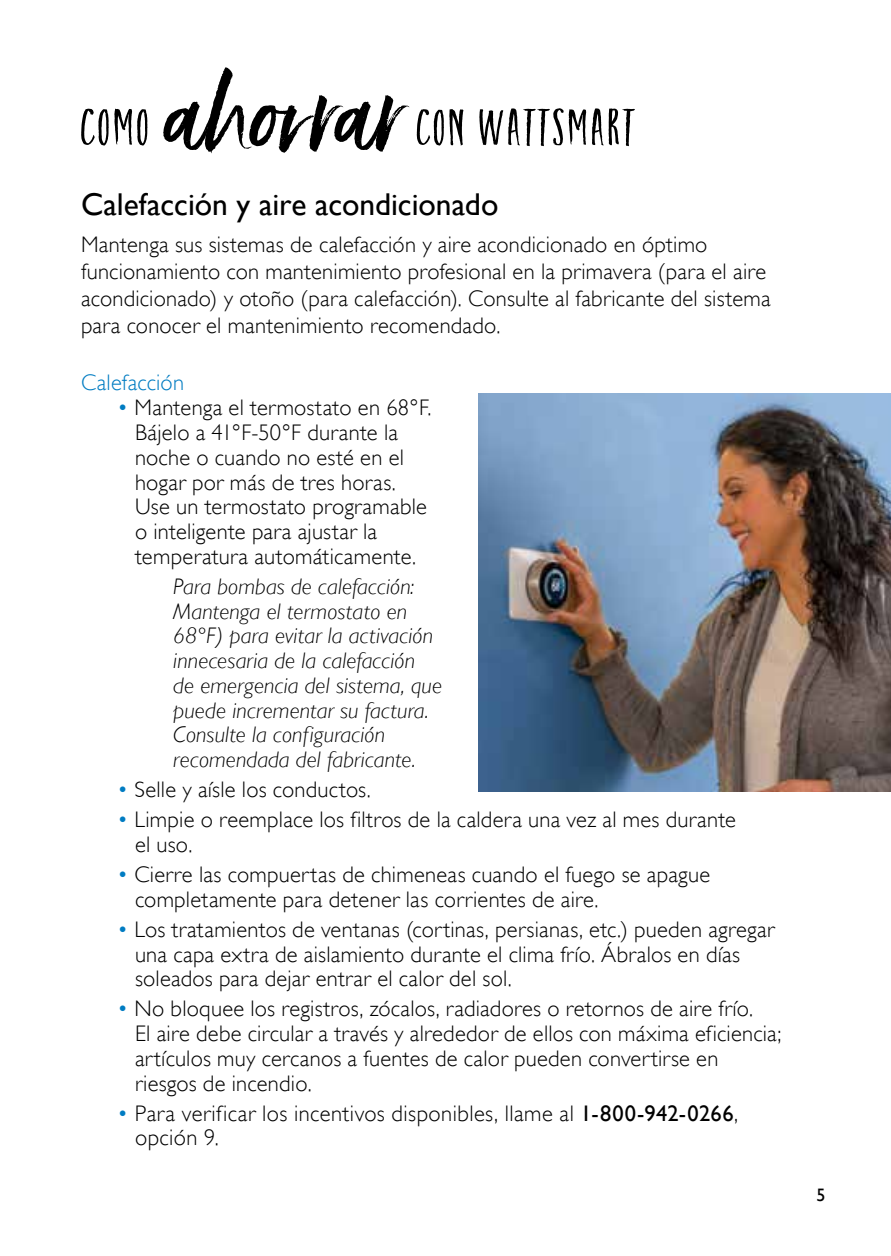
<style>
.page{position:relative;width:891px;height:1256px;background:#fff}
.page>*{position:absolute;margin:0;border:0;box-sizing:border-box;transform-origin:0 0}
.t1{font:60.75px "Ernestand Emily Caps";letter-spacing:.05em;color:#000}
.t2{font:31.5px "Gill Sans";color:#000}
.t3{font:300 22.5px/24.8px "Gill Sans";letter-spacing:.01em;color:#000}
.t4{font:italic 300 22.5px/24.8px "Gill Sans";letter-spacing:.005em;color:#000}
.t5{font:300 22.5px "Gill Sans";letter-spacing:.01em;color:#007cc2}
.t6{font:18px "Gill Sans";color:#000}
.s1{font-size:61.65px}
.s2{font-family:"Ernestand Emily";font-size:101.25px}
.s3{color:#007cc2}
.s4{font-weight:400}
</style>
<div class="page">
<img style="left:478px;top:393px;width:413px;height:398px">
<h1 class="t1" style="left:80px;top:99px;width:556px"><span class="s1">Como</span> <span class="s2">ahorrar</span>con wattsmart</h1>
<h2 class="t2" style="left:81px;top:186px;width:419px">Calefacción y aire acondicionado</h2>
<p class="t3" style="left:81px;top:231px;width:691px;line-height:27px">Mantenga sus sistemas de calefacción y aire acondicionado en óptimo funcionamiento con mantenimiento profesional en la primavera (para el aire acondicionado) y otoño (para calefacción). Consulte al fabricante del sistema para conocer el mantenimiento recomendado.</p>
<p class="t5" style="left:81px;top:370px;width:105px">Calefacción</p>
<p class="t3" style="left:135px;top:395px;width:298px;text-indent:-18px"><span class="s3">•</span> Mantenga el termostato en 68°F.<br>Bájelo a 41°F-50°F durante la noche o cuando no esté en el hogar por más de tres horas.<br>Use un termostato programable o inteligente para ajustar la temperatura automáticamente.</p>
<p class="t4" style="left:173px;top:574px;width:270px">Para bombas de calefacción:<br>Mantenga el termostato en<br>68°F) para evitar la activación innecesaria de la calefacción<br>de emergencia del sistema, que puede incrementar su factura.<br>Consulte la configuración recomendada del fabricante.</p>
<p class="t3" style="left:117px;top:777px;width:255px"><span class="s3">•</span> Selle y aísle los conductos.</p>
<p class="t3" style="left:135px;top:807px;width:603px;text-indent:-18px"><span class="s3">•</span> Limpie o reemplace los filtros de la caldera una vez al mes durante el uso.</p>
<p class="t3" style="left:135px;top:862px;width:577px;text-indent:-18px"><span class="s3">•</span> Cierre las compuertas de chimeneas cuando el fuego se apague completamente para detener las corrientes de aire.</p>
<p class="t3" style="left:135px;top:917px;width:641px;text-indent:-18px"><span class="s3">•</span> Los tratamientos de ventanas (cortinas, persianas, etc.) pueden agregar una capa extra de aislamiento durante el clima frío. Ábralos en días soleados para dejar entrar el calor del sol.</p>
<p class="t3" style="left:135px;top:996px;width:648px;text-indent:-18px"><span class="s3">•</span> No bloquee los registros, zócalos, radiadores o retornos de aire frío.<br>El aire debe circular a través y alrededor de ellos con máxima eficiencia; artículos muy cercanos a fuentes de calor pueden convertirse en riesgos de incendio.</p>
<p class="t3" style="left:135px;top:1100px;width:605px;text-indent:-18px"><span class="s3">•</span> Para verificar los incentivos disponibles, llame al <span class="s4">1-800-942-0266</span>, opción 9.</p>
<p class="t6" style="left:817px;top:1184px;width:10px">5</p>
</div>
